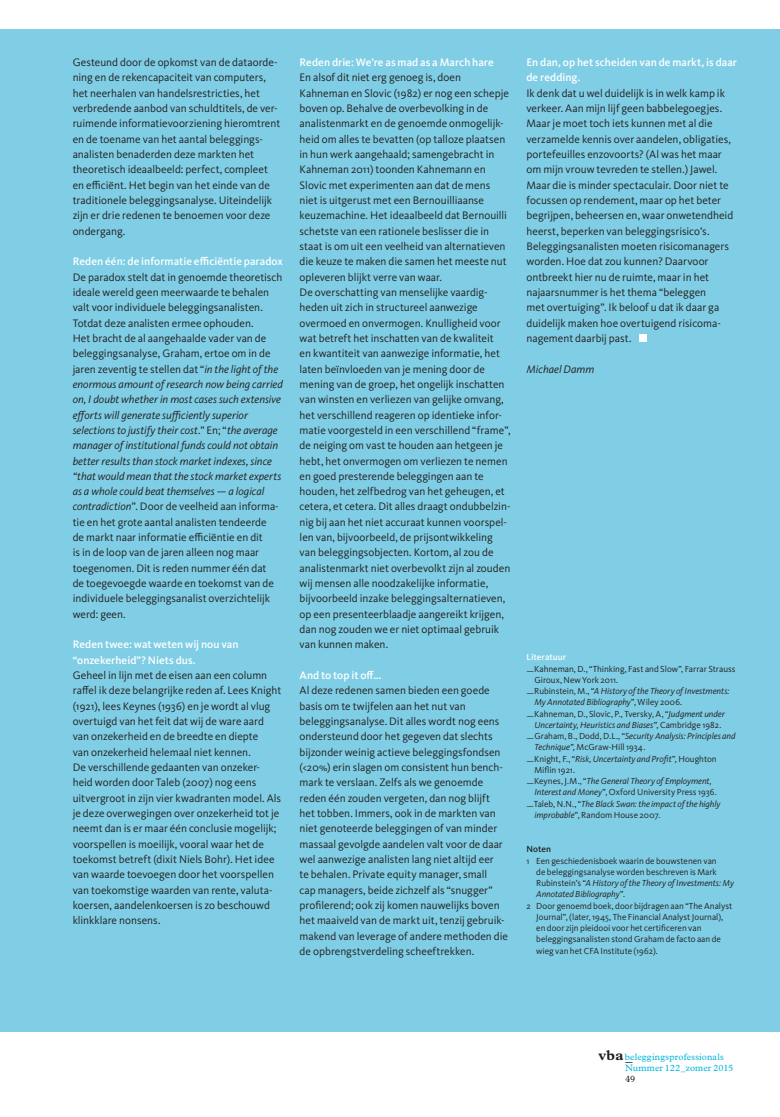
<style>
.page{position:relative;width:780px;height:1117px;background:#fff}
.page>*{position:absolute;margin:0;border:0;box-sizing:border-box;transform-origin:0 0}
.t1{font:700 14.25px "Plantin";color:#231f20}
.t2{font:11.25px/15.2px "Kievit OT";color:#231f20}
.t3{font:500 11.25px/15.4px "Kievit OT";color:#fff}
.t4{font:italic 11.25px "Kievit OT";color:#231f20}
.t5{font:9.38px "Plantin";letter-spacing:.015em;color:#00b5d8}
.t6{font:9.38px "Plantin";color:#231f20}
.t7{font:9px "Kievit OT";color:#231f20}
.t8{font:italic 9px "Kievit OT";letter-spacing:-.005em;color:#231f20}
.t9{font:500 9px "Kievit OT";letter-spacing:.005em;color:#fff}
.t10{font:500 9px "Kievit OT";color:#231f20}
.s1{font-style:italic}
.s2{font-style:normal}
.s3{font-weight:700;font-size:14.25px;color:#231f20}
</style>
<div class="page">
<div style="left:0;top:30px;width:780px;height:1001px;background:#7fcee5"></div>
<div style="left:639px;top:334px;width:7px;height:8px;background:#fff"></div>
<p class="t2" style="left:73px;top:55px;width:209px">Gesteund door de opkomst van de dataorde&shy;ning en de rekencapaciteit van computers, het neerhalen van handelsrestricties, het verbredende aanbod van schuldtitels, de ver&shy;ruimende informatievoorziening hieromtrent en de toename van het aantal beleggings&shy;analisten benaderden deze markten het theoretisch ideaalbeeld: perfect, compleet en efficiënt. Het begin van het einde van de traditionele beleggingsanalyse. Uiteindelijk zijn er drie redenen te benoemen voor deze ondergang.</p>
<p class="t3" style="left:73px;top:254px;width:212px">Reden één: de informatie efficiëntie paradox</p>
<p class="t2" style="left:73px;top:269px;width:212px">De paradox stelt dat in genoemde theoretisch ideale wereld geen meerwaarde te behalen valt voor individuele beleggingsanalisten.<br>Totdat deze analisten ermee ophouden.<br>Het bracht de al aangehaalde vader van de beleggingsanalyse, Graham, ertoe om in de jaren zeventig te stellen dat “<span class="s1">in the light of the enormous amount of research now being carried on, I doubt whether in most cases such extensive efforts will generate sufficiently superior selections to justify their cost</span>.” En; “<span class="s1">the average manager of institutional funds could not obtain better results than stock market indexes, since “that would mean that the stock market experts as a whole could beat themselves — a logical contradiction</span>”. Door de veelheid aan informa&shy;tie en het grote aantal analisten tendeerde<br>de markt naar informatie efficiëntie en dit<br>is in de loop van de jaren alleen nog maar toegenomen. Dit is reden nummer één dat<br>de toegevoegde waarde en toekomst van de individuele beleggingsanalist overzichtelijk werd: geen.</p>
<p class="t3" style="left:73px;top:637px;width:167px">Reden twee: wat weten wij nou van “onzekerheid”? Niets dus.</p>
<p class="t2" style="left:73px;top:667px;width:210px">Geheel in lijn met de eisen aan een column raffel ik deze belangrijke reden af. Lees Knight (1921), lees Keynes (1936) en je wordt al vlug overtuigd van het feit dat wij de ware aard van onzekerheid en de breedte en diepte<br>van onzekerheid helemaal niet kennen.<br>De verschillende gedaanten van onzeker&shy;heid worden door Taleb (2007) nog eens uitvergroot in zijn vier kwadranten model. Als je deze overwegingen over onzekerheid tot je neemt dan is er maar één conclusie mogelijk; voorspellen is moeilijk, vooral waar het de toekomst betreft (dixit Niels Bohr). Het idee van waarde toevoegen door het voorspellen van toekomstige waarden van rente, valuta&shy;koersen, aandelenkoersen is zo beschouwd klinkklare nonsens.</p>
<p class="t3" style="left:299px;top:55px;width:196px">Reden drie: We’re as mad as a March hare</p>
<p class="t2" style="left:299px;top:70px;width:212px">En alsof dit niet erg genoeg is, doen Kahneman en Slovic (1982) er nog een schepje boven op. Behalve de overbevolking in de analistenmarkt en de genoemde onmogelijk&shy;heid om alles te bevatten (op talloze plaatsen in hun werk aangehaald; samengebracht in Kahneman 2011) toonden Kahnemann en Slovic met experimenten aan dat de mens niet is uitgerust met een Bernouilliaanse keuzemachine. Het ideaalbeeld dat Bernouilli schetste van een rationele beslisser die in staat is om uit een veelheid van alternatieven die keuze te maken die samen het meeste nut opleveren blijkt verre van waar.<br>De overschatting van menselijke vaardig&shy;heden uit zich in structureel aanwezige overmoed en onvermogen. Knulligheid voor wat betreft het inschatten van de kwaliteit<br>en kwantiteit van aanwezige informatie, het laten beïnvloeden van je mening door de mening van de groep, het ongelijk inschatten van winsten en verliezen van gelijke omvang, het verschillend reageren op identieke infor&shy;matie voorgesteld in een verschillend “frame”, de neiging om vast te houden aan hetgeen je hebt, het onvermogen om verliezen te nemen en goed presterende beleggingen aan te houden, het zelfbedrog van het geheugen, et cetera, et cetera. Dit alles draagt ondubbelzin&shy;nig bij aan het niet accuraat kunnen voorspel&shy;len van, bijvoorbeeld, de prijsontwikkeling van beleggingsobjecten. Kortom, al zou de analistenmarkt niet overbevolkt zijn al zouden wij mensen alle noodzakelijke informatie, bijvoorbeeld inzake beleggingsalternatieven, op een presenteerblaadje aangereikt krijgen, dan nog zouden we er niet optimaal gebruik van kunnen maken.</p>
<p class="t3" style="left:299px;top:667px;width:83px">And to top it off…</p>
<p class="t2" style="left:299px;top:683px;width:210px">Al deze redenen samen bieden een goede basis om te twijfelen aan het nut van beleggingsanalyse. Dit alles wordt nog eens ondersteund door het gegeven dat slechts bijzonder weinig actieve beleggingsfondsen (&lt;20%) erin slagen om consistent hun bench&shy;mark te verslaan. Zelfs als we genoemde reden één zouden vergeten, dan nog blijft het tobben. Immers, ook in de markten van niet genoteerde beleggingen of van minder massaal gevolgde aandelen valt voor de daar wel aanwezige analisten lang niet altijd eer<br>te behalen. Private equity manager, small<br>cap managers, beide zichzelf als “snugger” profilerend; ook zij komen nauwelijks boven het maaiveld van de markt uit, tenzij gebruik&shy;makend van leverage of andere methoden die de opbrengstverdeling scheeftrekken.</p>
<p class="t3" style="left:526px;top:55px;width:212px">En dan, op het scheiden van de markt, is daar de redding.</p>
<p class="t2" style="left:526px;top:85px;width:208px">Ik denk dat u wel duidelijk is in welk kamp ik verkeer. Aan mijn lijf geen babbelegoegjes.<br>Maar je moet toch iets kunnen met al die verzamelde kennis over aandelen, obligaties, portefeuilles enzovoorts? (Al was het maar om mijn vrouw tevreden te stellen.) Jawel.<br>Maar die is minder spectaculair. Door niet te focussen op rendement, maar op het beter begrijpen, beheersen en, waar onwetendheid heerst, beperken van beleggingsrisico’s.<br>Beleggingsanalisten moeten risicomanagers worden. Hoe dat zou kunnen? Daarvoor ontbreekt hier nu de ruimte, maar in het najaarsnummer is het thema “beleggen<br>met overtuiging”. Ik beloof u dat ik daar ga duidelijk maken hoe overtuigend risicoma&shy;nagement daarbij past.</p>
<p class="t4" style="left:526px;top:362px;width:69px">Michael Damm</p>
<p class="t9" style="left:526px;top:652px;width:41px">Literatuur</p>
<p class="t7" style="left:526px;top:663px;width:210px">—Kahneman, D., “Thinking, Fast and Slow”, Farrar Strauss</p>
<p class="t7" style="left:534px;top:674px;width:85px">Giroux, New York 2011.</p>
<p class="t8" style="left:526px;top:685px;width:204px"><span class="s2">—Rubinstein, M., “</span>A History of the Theory of Investments:</p>
<p class="t8" style="left:534px;top:697px;width:149px">My Annotated Bibliography<span class="s2">”, Wiley 2006.</span></p>
<p class="t7" style="left:526px;top:708px;width:200px">—Kahneman, D., Slovic, P., Tversky, A, “<span class="s1">Judgment under</span></p>
<p class="t8" style="left:534px;top:719px;width:188px">Uncertainty, Heuristics and Biases”<span class="s2">, Cambridge 1982.</span></p>
<p class="t8" style="left:526px;top:730px;width:211px"><span class="s2">—Graham, B., Dodd, D.L., “</span>Security Analysis: Principles and</p>
<p class="t7" style="left:534px;top:742px;width:112px"><span class="s1">Technique”,</span> McGraw-Hill 1934.</p>
<p class="t8" style="left:526px;top:753px;width:192px"><span class="s2">—Knight, F., “</span>Risk, Uncertainty and Profit<span class="s2">”</span>, <span class="s2">Houghton</span></p>
<p class="t7" style="left:534px;top:764px;width:42px">Miflin 1921.</p>
<p class="t8" style="left:526px;top:775px;width:187px"><span class="s2">—Keynes, J.M., “</span>The General Theory of Employment,</p>
<p class="t7" style="left:534px;top:787px;width:184px"><span class="s1">Interest and Money</span>”, Oxford University Press 1936.</p>
<p class="t8" style="left:526px;top:798px;width:195px"><span class="s2">—Taleb, N.N., “</span>The Black Swan: the impact of the highly</p>
<p class="t7" style="left:534px;top:809px;width:127px"><span class="s1">improbable</span>”, Random House 2007.</p>
<p class="t10" style="left:526px;top:844px;width:26px">Noten</p>
<p class="t7" style="left:526px;top:855px;width:192px">1 Een geschiedenisboek waarin de bouwstenen van</p>
<p class="t7" style="left:536px;top:866px;width:182px">de beleggingsanalyse worden beschreven is Mark</p>
<p class="t8" style="left:536px;top:877px;width:199px"><span class="s2">Rubinstein’s “</span>A History of the Theory of Investments: My</p>
<p class="t8" style="left:536px;top:888px;width:90px">Annotated Bibliography<span class="s2">”.</span></p>
<p class="t7" style="left:526px;top:900px;width:207px">2 Door genoemd boek, door bijdragen aan “The Analyst</p>
<p class="t7" style="left:536px;top:911px;width:188px">Journal”, (later, 1945, The Financial Analyst Journal),</p>
<p class="t7" style="left:536px;top:922px;width:167px">en door zijn pleidooi voor het certificeren van</p>
<p class="t7" style="left:536px;top:934px;width:186px">beleggingsanalisten stond Graham de facto aan de</p>
<p class="t7" style="left:536px;top:945px;width:123px">wieg van het CFA Institute (1962).</p>
<p class="t5" style="left:598px;top:1051px;width:127px"><span class="s3">vba</span>beleggingsprofessionals</p>
<p class="t1" style="left:625px;top:1047px;width:9px">_</p>
<p class="t5" style="left:625px;top:1062px;width:110px">Nummer 122_zomer 2015</p>
<p class="t6" style="left:625px;top:1073px;width:12px">49</p>
</div>
